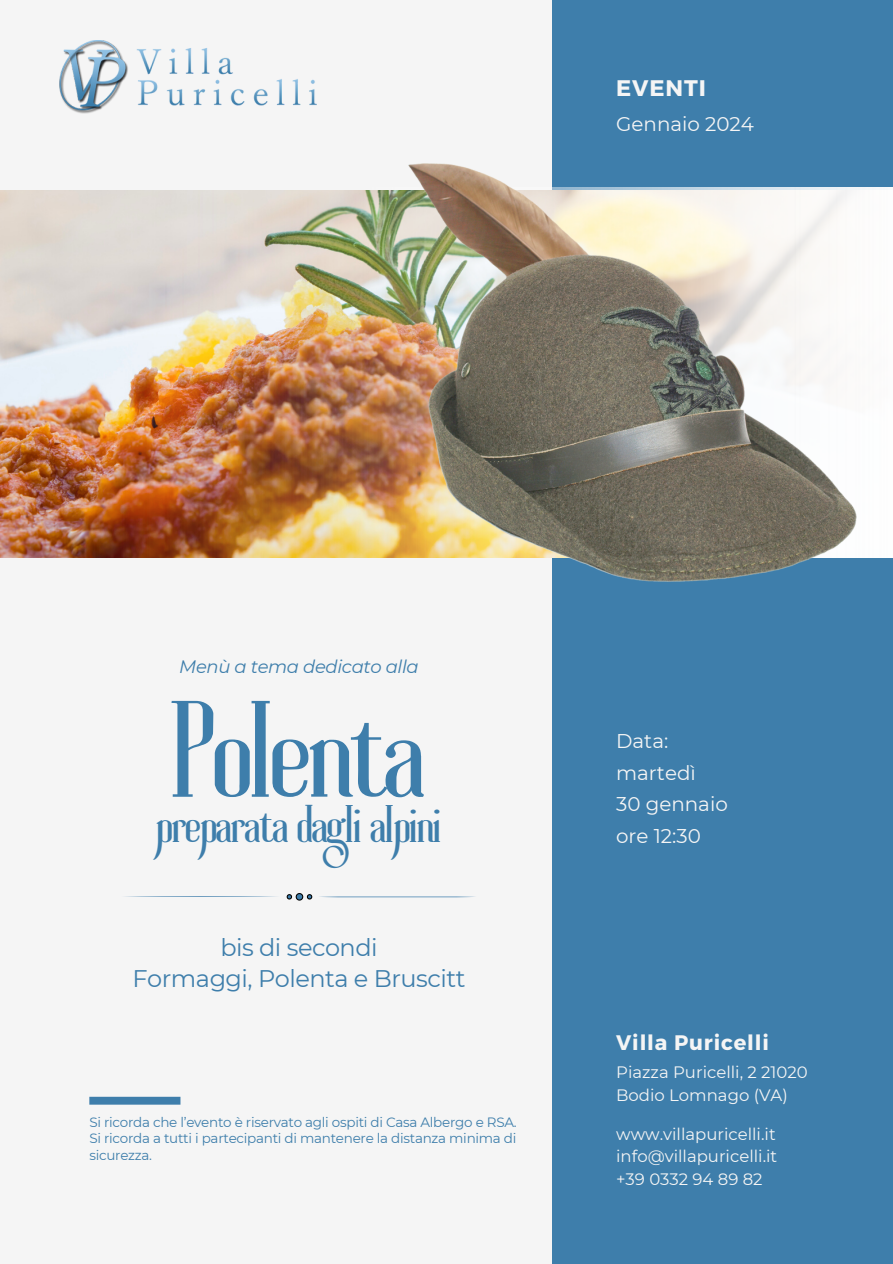
<style>
.page{position:relative;width:893px;height:1264px;background:#fff}
.page>*{position:absolute;margin:0;border:0;box-sizing:border-box;transform-origin:0 0}
.t1{font:123.6px "Roller Coaster";letter-spacing:-.02em;color:#3e7eab}
.t2{font:47.7px "Roller Coaster";letter-spacing:-.02em;color:#3e7eab}
.t3{font:24px "Montserrat";letter-spacing:-.02em;color:#3e7eab}
.t4{font:700 22.5px "Montserrat";letter-spacing:.04em;color:#f5f5f5}
.t5{font:700 21px "Montserrat";letter-spacing:.04em;color:#f5f5f5}
.t6{font:19.8px/31.5px "Montserrat";color:#f5f5f5}
.t7{font:italic 18px "Montserrat";letter-spacing:-.02em;color:#3e7eab}
.t8{font:16.5px/22.5px "Montserrat";color:#f5f5f5}
.t9{font:13.5px/16.8px "Montserrat";letter-spacing:-.02em;color:#3e7eab}
</style>
<div class="page">
<div style="left:0;top:0;width:892px;height:1263px;background:#f5f5f5"></div>
<div style="left:552px;top:557px;width:340px;height:706px;background:#3e7eab"></div>
<div style="left:552px;top:0;width:340px;height:190px;background:#3e7eab"></div>
<img style="left:60px;top:40px;width:256px;height:73px">
<div style="left:89px;top:1096px;width:91px;height:8px;background:#3e7eab"></div>
<svg style="left:125px;top:896px;width:152px;height:1px"></svg>
<svg style="left:286px;top:893px;width:189px;height:7px"></svg>
<img style="left:0;top:187px;width:892px;height:370px">
<img style="left:409px;top:164px;width:447px;height:417px">
<p class="t4" style="left:616px;top:73px;width:91px">EVENTI</p>
<p class="t6" style="left:616px;top:108px;width:139px">Gennaio 2024</p>
<p class="t7" style="left:179px;top:655px;width:241px">Menù a tema dedicato alla</p>
<h2 class="t1" style="left:171px;top:704px;width:257px">Polenta</h2>
<h4 class="t2" style="left:156px;top:806px;width:287px">preparata dagli alpini</h4>
<p class="t3" style="left:220px;top:933px;width:159px">bis di secondi</p>
<h1 class="t3" style="left:132px;top:963px;width:334px">Formaggi, Polenta e Bruscitt</h1>
<p class="t9" style="left:89px;top:1113px;width:429px">Si ricorda che l’evento è riservato agli ospiti di Casa Albergo e RSA.</p>
<p class="t9" style="left:89px;top:1130px;width:428px">Si ricorda a tutti i partecipanti di mantenere la distanza minima di sicurezza.</p>
<p class="t6" style="left:616px;top:725px;width:113px">Data: martedì<br>30 gennaio ore 12:30</p>
<p class="t5" style="left:616px;top:1028px;width:154px">Villa Puricelli</p>
<p class="t8" style="left:616px;top:1060px;width:193px">Piazza Puricelli, 2 21020<br>Bodio Lomnago (VA)</p>
<p class="t8" style="left:616px;top:1122px;width:161px">www.villapuricelli.it</p>
<h6 class="t8" style="left:616px;top:1145px;width:163px">info@villapuricelli.it</h6>
<h5 class="t8" style="left:616px;top:1167px;width:148px">+39 0332 94 89 82</h5>
</div>
